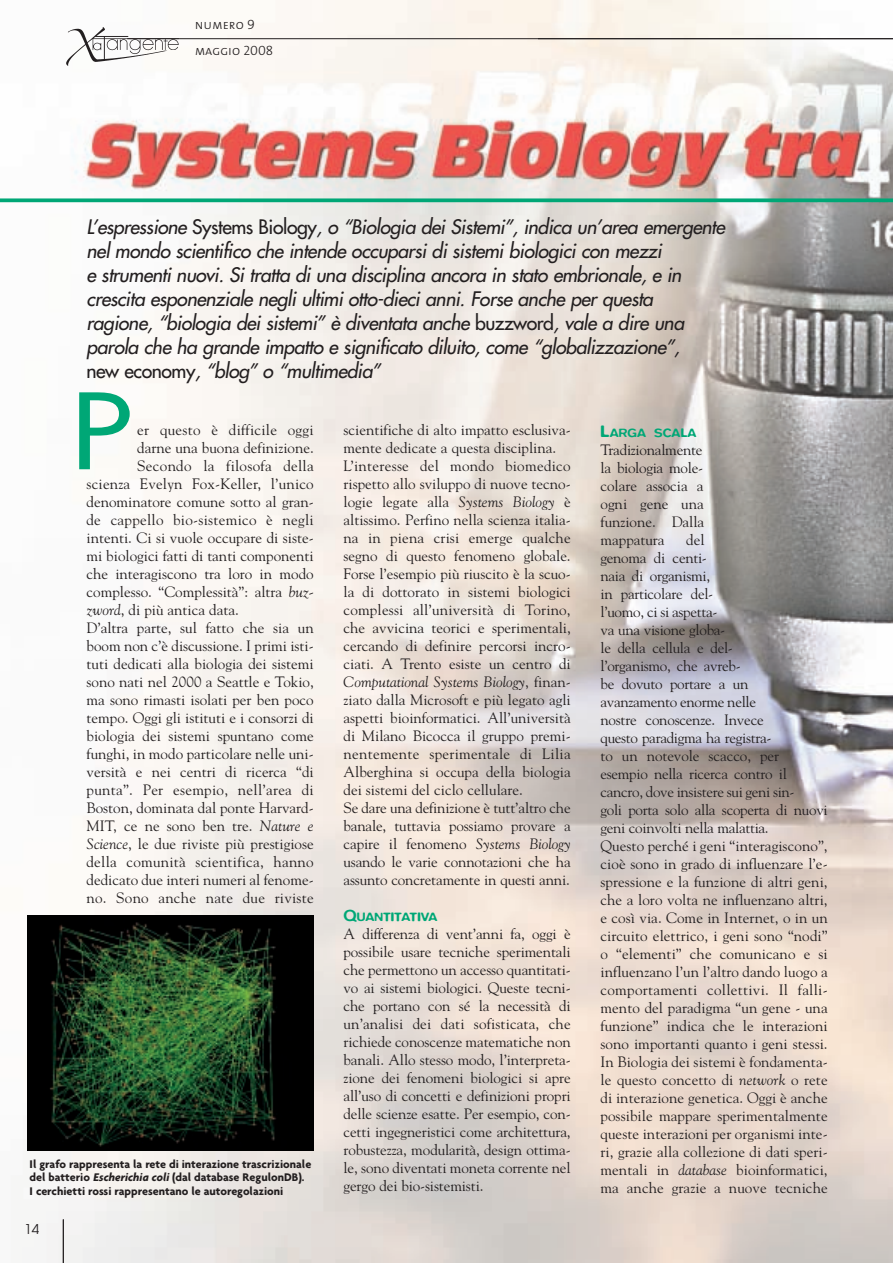
<style>
.page{position:relative;width:893px;height:1263px;background:#fff}
.page>*{position:absolute;margin:0;border:0;box-sizing:border-box;transform-origin:0 0}
.t1{font:102px "Futura";color:#00a776;scale:1.25 1}
.t2{font:italic 19.5px/24px "Futura";letter-spacing:-.025em;color:#231f20}
.t3{font:15px/18px "Goudy Std";color:#231f20}
.t4{font:15px "Goudy Std";letter-spacing:.02em;color:#231f20}
.t5{font:13.5px/25.5px "The Mix Light Caps";color:#231f20}
.t6{font:13.5px "Avant Garde";color:#231f20}
.t7{font:500 12.3px "Blur";color:#00a776;scale:1.1 1}
.t8{font:700 12px/13.5px "Agenda";color:#231f20}
.s1{font-style:normal}
.s2{font-style:italic}
.s3{font-size:16.5px}
</style>
<div class="page">
<img style="left:0;top:0;width:893px;height:1263px">
<hr style="left:127px;top:38px;width:766px;height:1px;background:#231f20">
<svg style="left:66px;top:27px;width:113px;height:39px"></svg>
<hr style="left:63px;top:1219px;width:1px;height:44px;background:#231f20">
<img style="left:28px;top:916px;width:286px;height:234px">
<svg style="left:0;top:198px;width:893px;height:4px;background:#1aad81"></svg>
<p class="t5" style="left:195px;top:13px;width:80px">numero 9 maggio 2008</p>
<p class="t2" style="left:87px;top:216px;width:640px">L’espressione <span class="s1">Systems Biology</span>, o “Biologia dei Sistemi”, indica un’area emergente nel mondo scientifico che intende occuparsi di sistemi biologici con mezzi<br>e strumenti nuovi. Si tratta di una disciplina ancora in stato embrionale, e in crescita esponenziale negli ultimi otto-dieci anni. Forse anche per questa<br>ragione, “biologia dei sistemi” è diventata anche <span class="s1">buzzword</span>, vale a dire una parola che ha grande impatto e significato diluito, come “globalizzazione”,<br><span class="s1">new economy</span>, “blog” o “multimedia”</p>
<h1 class="t1" style="left:70px;top:385px;width:53px">P</h1>
<p class="t4" style="left:137px;top:421px;width:178px">er questo è difficile oggi</p>
<p class="t3" style="left:137px;top:439px;width:178px">darne una buona definizione.</p>
<p class="t4" style="left:137px;top:457px;width:178px">Secondo la filosofa della</p>
<p class="t3" style="left:87px;top:475px;width:229px">scienza Evelyn Fox-Keller, l’unico</p>
<p class="t3" style="left:87px;top:493px;width:229px">denominatore comune sotto al gran-</p>
<p class="t4" style="left:87px;top:511px;width:229px">de cappello bio-sistemico è negli</p>
<p class="t3" style="left:87px;top:529px;width:229px">intenti. Ci si vuole occupare di siste-</p>
<p class="t3" style="left:87px;top:547px;width:229px">mi biologici fatti di tanti componenti</p>
<p class="t3" style="left:87px;top:565px;width:229px">che interagiscono tra loro in modo</p>
<p class="t3" style="left:87px;top:583px;width:229px">complesso. “Complessità”: altra <span class="s2">buz-</span></p>
<p class="t3" style="left:87px;top:601px;width:154px"><span class="s2">zword</span>, di più antica data.</p>
<p class="t3" style="left:87px;top:619px;width:229px">D’altra parte, sul fatto che sia un</p>
<p class="t3" style="left:87px;top:637px;width:229px">boom non c’è discussione. I primi isti-</p>
<p class="t3" style="left:87px;top:655px;width:229px">tuti dedicati alla biologia dei sistemi</p>
<p class="t3" style="left:87px;top:673px;width:229px">sono nati nel 2000 a Seattle e Tokio,</p>
<p class="t3" style="left:87px;top:691px;width:229px">ma sono rimasti isolati per ben poco</p>
<p class="t3" style="left:87px;top:709px;width:229px">tempo. Oggi gli istituti e i consorzi di</p>
<p class="t3" style="left:87px;top:727px;width:229px">biologia dei sistemi spuntano come</p>
<p class="t3" style="left:87px;top:745px;width:229px">funghi, in modo particolare nelle uni-</p>
<p class="t3" style="left:87px;top:763px;width:229px">versità e nei centri di ricerca “di</p>
<p class="t4" style="left:87px;top:781px;width:229px">punta”. Per esempio, nell’area di</p>
<p class="t3" style="left:87px;top:799px;width:229px">Boston, dominata dal ponte Harvard-</p>
<p class="t3" style="left:87px;top:817px;width:229px">MIT, ce ne sono ben tre. <span class="s2">Nature e</span></p>
<p class="t3" style="left:87px;top:835px;width:229px"><span class="s2">Science</span>, le due riviste più prestigiose</p>
<p class="t4" style="left:87px;top:853px;width:229px">della comunità scientifica, hanno</p>
<p class="t3" style="left:87px;top:871px;width:229px">dedicato due interi numeri al fenome-</p>
<p class="t4" style="left:87px;top:889px;width:229px">no. Sono anche nate due riviste</p>
<p class="t8" style="left:30px;top:1157px;width:283px">Il grafo rappresenta la rete di interazione trascrizionale del batterio <span class="s2">Escherichia coli</span> (dal database RegulonDB).<br>I cerchietti rossi rappresentano le autoregolazioni</p>
<p class="t6" style="left:24px;top:1224px;width:16px">14</p>
<p class="t3" style="left:343px;top:421px;width:229px">scientifiche di alto impatto esclusiva&shy;mente dedicate a questa disciplina.<br>L’interesse del mondo biomedico rispetto allo sviluppo di nuove tecno&shy;logie legate alla <span class="s2">Systems Biology</span> è altissimo. Perfino nella scienza italia&shy;na in piena crisi emerge qualche segno di questo fenomeno globale.<br>Forse l’esempio più riuscito è la scuo&shy;la di dottorato in sistemi biologici complessi all’università di Torino, che avvicina teorici e sperimentali, cercando di definire percorsi incro&shy;ciati. A Trento esiste un centro di <span class="s2">Computational Systems Biology</span>, finan&shy;ziato dalla Microsoft e più legato agli aspetti bioinformatici. All’università di Milano Bicocca il gruppo premi&shy;nentemente sperimentale di Lilia Alberghina si occupa della biologia dei sistemi del ciclo cellulare.<br>Se dare una definizione è tutt’altro che banale, tuttavia possiamo provare a capire il fenomeno <span class="s2">Systems Biology </span>usando le varie connotazioni che ha assunto concretamente in questi anni.</p>
<p class="t7" style="left:343px;top:910px;width:87px"><span class="s3">Q</span>UANTITATIVA</p>
<p class="t3" style="left:343px;top:925px;width:229px;text-align:justify">A differenza di vent’anni fa, oggi è possibile usare tecniche sperimentali che permettono un accesso quantitati&shy;vo ai sistemi biologici. Queste tecni&shy;che portano con sé la necessità di un’analisi dei dati sofisticata, che richiede conoscenze matematiche non banali. Allo stesso modo, l’interpreta&shy;zione dei fenomeni biologici si apre all’uso di concetti e definizioni propri delle scienze esatte. Per esempio, con&shy;cetti ingegneristici come architettura, robustezza, modularità, design ottima&shy;le, sono diventati moneta corrente nel gergo dei bio-sistemisti.</p>
<p class="t7" style="left:600px;top:426px;width:89px"><span class="s3">L</span>ARGA SCALA</p>
<p class="t3" style="left:600px;top:441px;width:105px;text-align:justify">Tradizionalmente la biologia mole&shy;colare associa a ogni gene una funzione. Dalla mappatura</p>
<p class="t3" style="left:600px;top:531px;width:229px;text-indent:86px">del<br>genoma di centi-<br>naia di organismi,<br>in particolare del-<br>l’uomo, ci si aspetta-<br>va una visione globa-<br>le della cellula e del-<br>l’organismo, che avreb-<br>be dovuto portare a un avanzamento enorme nelle<br>nostre conoscenze. Invece<br>questo paradigma ha registra-<br>to un notevole scacco, per esempio nella ricerca contro il cancro, dove insistere sui geni sin-<br>goli porta solo alla scoperta di nuovi geni coinvolti nella malattia.<br>Questo perché i geni “interagiscono”, cioè sono in grado di influenzare l’e&shy;spressione e la funzione di altri geni, che a loro volta ne influenzano altri, e così via. Come in Internet, o in un circuito elettrico, i geni sono “nodi” o “elementi” che comunicano e si influenzano l’un l’altro dando luogo a comportamenti collettivi. Il falli&shy;mento del paradigma “un gene - una funzione” indica che le interazioni sono importanti quanto i geni stessi.<br>In Biologia dei sistemi è fondamenta&shy;le questo concetto di <span class="s2">network</span> o rete di interazione genetica. Oggi è anche possibile mappare sperimentalmente queste interazioni per organismi inte&shy;ri, grazie alla collezione di dati speri&shy;mentali in <span class="s2">database</span> bioinformatici, ma anche grazie a nuove tecniche</p>
</div>
